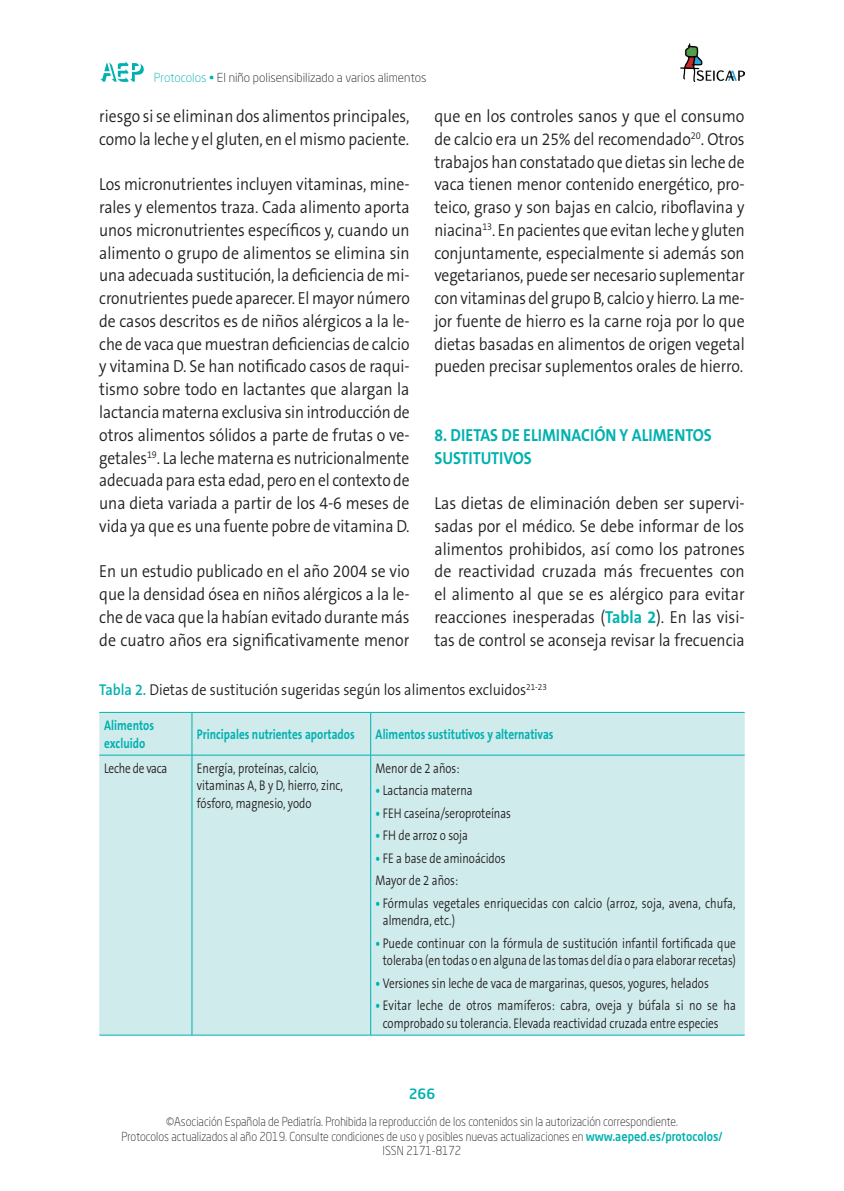
<style>
.page{position:relative;width:844px;height:1191px;background:#fff}
.page>*{position:absolute;margin:0;border:0;box-sizing:border-box;transform-origin:0 0}
._06_TEXTO_COMUN{font:300 17.5px/22.8px "The Sans B Plus W4";letter-spacing:-.005em;color:#231f20;text-align:justify;scale:.9 1}
._06_TEXTO_COMUN-2{font:300 17.5px/22.8px "The Sans B Plus W4";letter-spacing:-.005em;color:#231f20;text-align:justify;scale:.91 1}
._06_TEXTO_COMUN-3{font:300 17.5px/22.8px "The Sans B Plus W4";letter-spacing:-.005em;color:#231f20;scale:.89 1}
._05_TITULO_1{font:700 17.5px/22.8px "The Sans B Plus W7";color:#00b1b0;scale:.9 1}
._07_TITULO_TABLA{font:300 15.75px "The Sans B Plus W4";color:#231f20;scale:.9 1}
._09_TEXTO_TABLA_bolo{font:300 14px/17.5px "The Sans B Plus W4";color:#231f20;scale:.81 1}
._09_TEXTO_TABLA_bolo-2{font:300 14px "The Sans B Plus W4";color:#231f20;scale:.8 1}
._09_TEXTO_TABLA{font:300 14px/17.5px "The Sans B Plus W4";color:#231f20;scale:.8 1}
._08_CABECERA_TABLA{font:700 14px/17.5px "The Sans B Plus W7";color:#00b1b0;scale:.8 1}
._09_TEXTO_TABLA-2{font:300 14px "The Sans B Plus W4";letter-spacing:-.02em;color:#231f20;scale:.8 1}
.t1{font:500 14px "Neo Sans Std";color:#00b1b0}
.t2{font:300 12.25px/14.7px "Neo Sans Std";color:#231f20;text-align:center;scale:.9 1}
.t3{font:300 12.25px "Neo Sans Std";color:#231f20}
.s1{color:#00b1b0}
.s2{font-family:"The Sans B Plus W7";font-weight:700;color:#00b1b0}
.s3{font-family:"The Sans B Plus W6";font-weight:600;color:#00b1b0}
.s4{font-weight:500;color:#00b1b0}
</style>
<div class="page">
<svg style="left:100px;top:61px;width:44px;height:21px"></svg>
<img style="left:680px;top:43px;width:64px;height:39px">
<div style="left:99px;top:713px;width:645px;height:321px;background:#d0ebec"></div>
<hr style="left:192px;top:712px;width:1px;height:43px;background:#00b1b0">
<hr style="left:370px;top:712px;width:1px;height:43px;background:#00b1b0">
<hr style="left:192px;top:755px;width:1px;height:280px;background:#00b1b0">
<hr style="left:370px;top:755px;width:1px;height:280px;background:#00b1b0">
<hr style="left:99px;top:1034px;width:93px;height:1px;background:#00b1b0">
<hr style="left:192px;top:1034px;width:178px;height:1px;background:#00b1b0">
<hr style="left:370px;top:1034px;width:374px;height:1px;background:#00b1b0">
<hr style="left:99px;top:712px;width:93px;height:1px;background:#00b1b0">
<hr style="left:192px;top:712px;width:178px;height:1px;background:#00b1b0">
<hr style="left:370px;top:712px;width:374px;height:1px;background:#00b1b0">
<hr style="left:99px;top:755px;width:93px;height:1px;background:#00b1b0">
<hr style="left:192px;top:755px;width:178px;height:1px;background:#00b1b0">
<hr style="left:370px;top:755px;width:374px;height:1px;background:#00b1b0">
<p class="t3" style="left:154px;top:70px;width:274px"><span class="s1">Protocolos •</span> El niño polisensibilizado a varios alimentos</p>
<p class="_06_TEXTO_COMUN-3" style="left:99px;top:105px;width:350px">riesgo si se eliminan dos alimentos principales, como la leche y el gluten, en el mismo paciente.</p>
<p class="_06_TEXTO_COMUN" style="left:99px;top:173px;width:346px">Los micronutrientes incluyen vitaminas, mine&shy;rales y elementos traza. Cada alimento aporta unos micronutrientes específicos y, cuando un alimento o grupo de alimentos se elimina sin una adecuada sustitución, la deficiencia de mi&shy;cronutrientes puede aparecer. El mayor número de casos descritos es de niños alérgicos a la le&shy;che de vaca que muestran deficiencias de calcio y vitamina D. Se han notificado casos de raqui&shy;tismo sobre todo en lactantes que alargan la lactancia materna exclusiva sin introducción de otros alimentos sólidos a parte de frutas o ve&shy;getales<sup>19</sup>. La leche materna es nutricionalmente adecuada para esta edad, pero en el contexto de una dieta variada a partir de los 4-6 meses de vida ya que es una fuente pobre de vitamina D.</p>
<p class="_06_TEXTO_COMUN" style="left:99px;top:560px;width:346px">En un estudio publicado en el año 2004 se vio que la densidad ósea en niños alérgicos a la le&shy;che de vaca que la habían evitado durante más de cuatro años era significativamente menor</p>
<p class="_06_TEXTO_COMUN-2" style="left:434px;top:105px;width:342px">que en los controles sanos y que el consumo de calcio era un 25% del recomendado<sup>20</sup>. Otros trabajos han constatado que dietas sin leche de vaca tienen menor contenido energético, pro&shy;teico, graso y son bajas en calcio, riboflavina y niacina<sup>13</sup>. En pacientes que evitan leche y gluten conjuntamente, especialmente si además son vegetarianos, puede ser necesario suplementar con vitaminas del grupo B, calcio y hierro. La me&shy;jor fuente de hierro es la carne roja por lo que dietas basadas en alimentos de origen vegetal pueden precisar suplementos orales de hierro.</p>
<p class="_05_TITULO_1" style="left:434px;top:423px;width:310px">8. DIETAS DE ELIMINACIÓN Y ALIMENTOS<br>SUSTITUTIVOS</p>
<p class="_06_TEXTO_COMUN-2" style="left:434px;top:492px;width:342px">Las dietas de eliminación deben ser supervi&shy;sadas por el médico. Se debe informar de los alimentos prohibidos, así como los patrones de reactividad cruzada más frecuentes con el alimento al que se es alérgico para evitar reacciones inesperadas (<span class="s2">Tabla 2</span>). En las visi&shy;tas de control se aconseja revisar la frecuencia</p>
<p class="_07_TITULO_TABLA" style="left:99px;top:680px;width:499px"><span class="s3">Tabla 2.</span> Dietas de sustitución sugeridas según los alimentos excluidos<sup>21-23</sup></p>
<p class="_08_CABECERA_TABLA" style="left:104px;top:717px;width:64px">Alimentos excluido</p>
<p class="_08_CABECERA_TABLA" style="left:197px;top:725px;width:199px">Principales nutrientes aportados</p>
<p class="_08_CABECERA_TABLA" style="left:375px;top:725px;width:224px">Alimentos sustitutivos y alternativas</p>
<p class="_09_TEXTO_TABLA-2" style="left:104px;top:759px;width:80px">Leche de vaca</p>
<p class="_09_TEXTO_TABLA" style="left:197px;top:759px;width:184px">Energía, proteínas, calcio, vitaminas A, B y D, hierro, zinc, fósforo, magnesio, yodo</p>
<p class="_09_TEXTO_TABLA" style="left:375px;top:759px;width:106px">Menor de 2 años:</p>
<p class="_09_TEXTO_TABLA_bolo-2" style="left:375px;top:781px;width:123px"><span class="s2">•</span> Lactancia materna</p>
<p class="_09_TEXTO_TABLA_bolo-2" style="left:375px;top:804px;width:171px"><span class="s2">•</span> FEH caseína/seroproteínas</p>
<p class="_09_TEXTO_TABLA_bolo-2" style="left:375px;top:826px;width:117px"><span class="s2">•</span> FH de arroz o soja</p>
<p class="_09_TEXTO_TABLA_bolo-2" style="left:375px;top:849px;width:164px"><span class="s2">•</span> FE a base de aminoácidos</p>
<p class="_09_TEXTO_TABLA" style="left:375px;top:872px;width:105px">Mayor de 2 años:</p>
<p class="_09_TEXTO_TABLA_bolo" style="left:383px;top:894px;width:437px;text-indent:-7px"><span class="s2">•</span> Fórmulas vegetales enriquecidas con calcio (arroz, soja, avena, chufa, almendra, etc.)</p>
<p class="_09_TEXTO_TABLA_bolo" style="left:375px;top:934px;width:446px;text-align:center"><span class="s2">•</span> Puede continuar con la fórmula de sustitución infantil fortificada que toleraba (en todas o en alguna de las tomas del día o para elaborar recetas)</p>
<p class="_09_TEXTO_TABLA_bolo-2" style="left:375px;top:974px;width:418px"><span class="s2">•</span> Versiones sin leche de vaca de margarinas, quesos, yogures, helados</p>
<p class="_09_TEXTO_TABLA_bolo" style="left:383px;top:996px;width:437px;text-indent:-7px"><span class="s2">•</span> Evitar leche de otros mamíferos: cabra, oveja y búfala si no se ha comprobado su tolerancia. Elevada reactividad cruzada entre especies</p>
<p class="t1" style="left:408px;top:1085px;width:28px">266</p>
<p class="t2" style="left:121px;top:1114px;width:669px">©Asociación Española de Pediatría. Prohibida la reproducción de los contenidos sin la autorización correspondiente.<br>Protocolos actualizados al año 2019. Consulte condiciones de uso y posibles nuevas actualizaciones en <span class="s4">www.aeped.es/protocolos/<br></span>ISSN 2171-8172</p>
</div>
